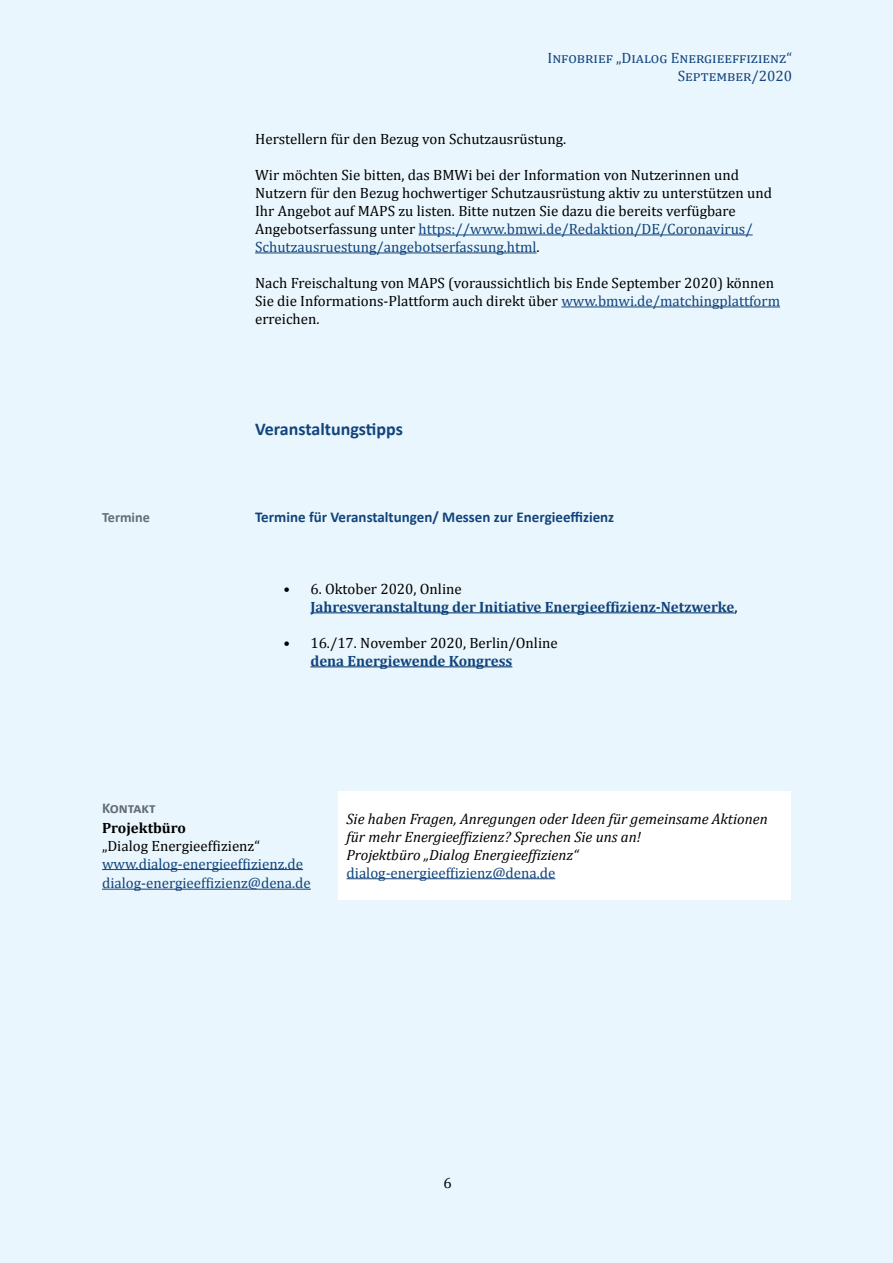
<style>
.page{position:relative;width:893px;height:1263px;background:#eaf6fd}
.page>*{position:absolute;margin:0;border:0;box-sizing:border-box;transform-origin:0 0}
.t1{font:700 18px "Calibri";letter-spacing:-.005em;color:#11447c}
.Fließtext{font:15px/18px "Cambria";color:#000}
.Marginalentext{font:italic 15px/18px "Cambria";color:#000}
.Fließtext-2{font:15px/18px "Cambria";color:#11447c}
.t2{font:700 15px/18px "Cambria";color:#11447c}
.t3{font:700 15px "Calibri";color:#11447c}
.t4{font:15px/18px "Cambria";color:#12457d;text-align:right}
.Marginalentext-2{font:700 15px "Calibri";color:#646d74}
.Marginalentext-3{font:700 14.25px "Calibri";color:#646d74}
.s1{color:#11447c}
.s2{font-weight:400;color:#000}
.s3{font-weight:700;color:#11447c}
.s4{font-weight:700;color:#000}
.s5{color:#000}
.s6{font-style:normal;color:#11447c}
</style>
<div class="page">
<hr style="left:418px;top:234px;width:335px;height:1px;background:#11447c">
<hr style="left:255px;top:252px;width:282px;height:1px;background:#11447c">
<hr style="left:561px;top:306px;width:219px;height:1px;background:#11447c">
<hr style="left:310px;top:612px;width:424px;height:1px;background:#11447c">
<hr style="left:310px;top:666px;width:202px;height:1px;background:#11447c">
<hr style="left:102px;top:869px;width:201px;height:1px;background:#11447c">
<hr style="left:102px;top:889px;width:209px;height:1px;background:#11447c">
<div style="left:338px;top:791px;width:453px;height:108px;background:#fff"></div>
<hr style="left:347px;top:878px;width:208px;height:1px;background:#11447c">
<p class="t4" style="left:547px;top:49px;width:246px">Infobrief „Dialog Energieeffizienz“<br>September/2020</p>
<p class="Fließtext" style="left:255px;top:130px;width:313px">Herstellern für den Bezug von Schutzausrüstung.</p>
<p class="Fließtext" style="left:255px;top:166px;width:518px">Wir möchten Sie bitten, das BMWi bei der Information von Nutzerinnen und Nutzern für den Bezug hochwertiger Schutzausrüstung aktiv zu unterstützen und Ihr Angebot auf MAPS zu listen. Bitte nutzen Sie dazu die bereits verfügbare Angebotserfassung unter <span class="s1">https://www.bmwi.de/Redaktion/DE/Coronavirus/ Schutzausruestung/angebotserfassung.html</span>.</p>
<p class="Fließtext" style="left:255px;top:274px;width:526px">Nach Freischaltung von MAPS (voraussichtlich bis Ende September 2020) können<br>Sie die Informations-Plattform auch direkt über <span class="s1">www.bmwi.de/matchingplattform </span>erreichen.</p>
<p class="Marginalentext-3" style="left:102px;top:508px;width:49px">Termine</p>
<h2 class="t1" style="left:255px;top:417px;width:149px">Veranstaltungstipps</h2>
<h3 class="t3" style="left:255px;top:507px;width:361px">Termine für Veranstaltungen/ Messen zur Energieeffizienz</h3>
<p class="t2" style="left:310px;top:579px;width:428px;text-indent:-27px"><span class="s2">• 6. Oktober 2020, Online<br></span>Jahresveranstaltung der Initiative Energieeffizienz-Netzwerke<span class="s2">,</span></p>
<p class="Fließtext" style="left:310px;top:634px;width:249px;text-indent:-27px">• 16./17. November 2020, Berlin/Online <span class="s3">dena Energiewende Kongress</span></p>
<p class="Marginalentext-2" style="left:102px;top:798px;width:55px">Kontakt</p>
<p class="Fließtext-2" style="left:102px;top:818px;width:203px"><span class="s4">Projektbüro<br></span><span class="s5">„Dialog Energieeffizienz“ </span>www.dialog-energieeffizienz.de</p>
<p class="Fließtext-2" style="left:102px;top:874px;width:210px">dialog-energieeffizienz@dena.de</p>
<p class="Marginalentext" style="left:347px;top:809px;width:423px">Sie haben Fragen, Anregungen oder Ideen für gemeinsame Aktionen für mehr Energieeffizienz? Sprechen Sie uns an!<br>Projektbüro „Dialog Energieeffizienz“ <span class="s6">dialog-energieeffizienz@dena.de</span></p>
<p class="Fließtext" style="left:443px;top:1174px;width:10px">6</p>
</div>
